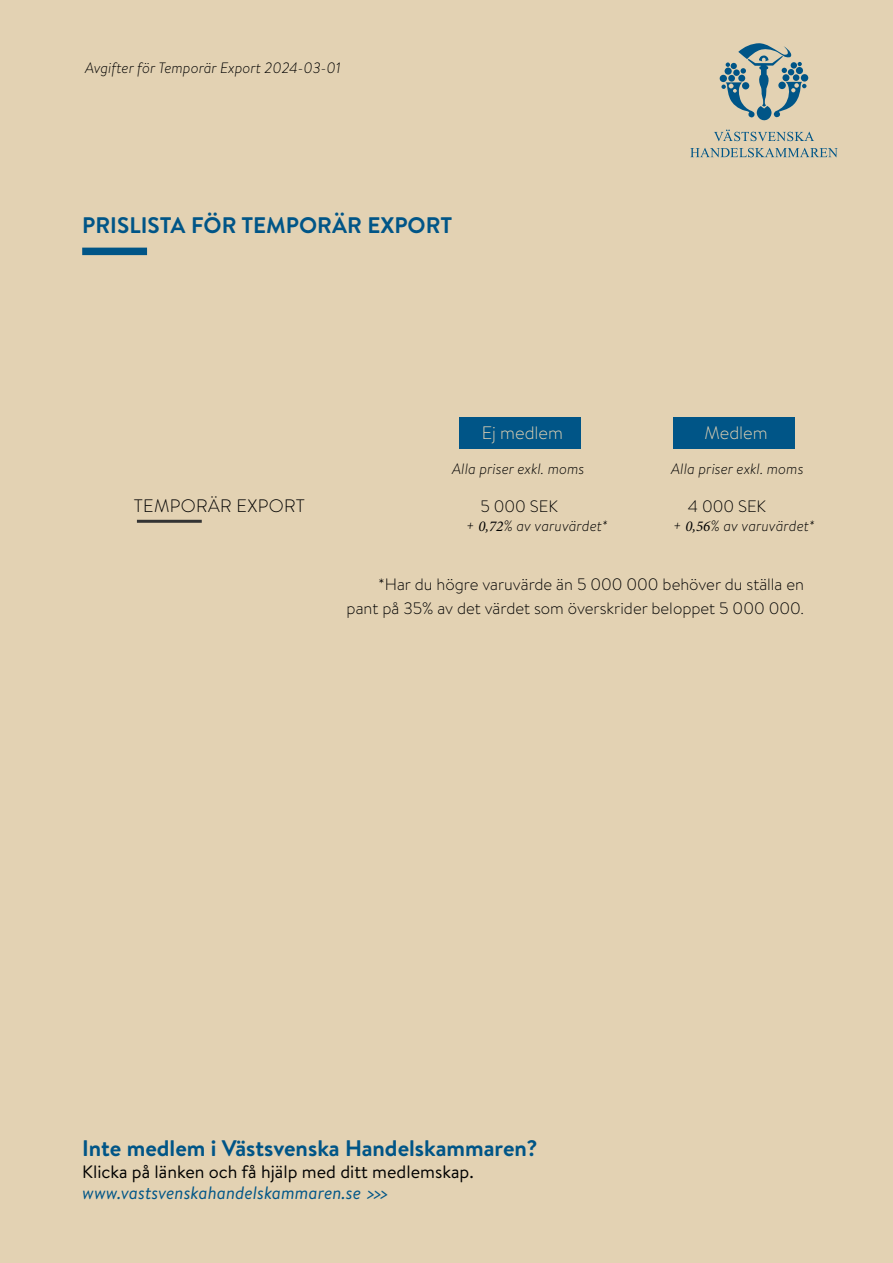
<style>
.page{position:relative;width:893px;height:1263px;background:#e3d2b3}
.page>*{position:absolute;margin:0;border:0;box-sizing:border-box;transform-origin:0 0}
.t1{font:700 22.5px "Brandon Text";color:#005587}
.t2{font:18px "Brandon Text";color:#000}
.t3{font:italic 18px "Brandon Text";color:#005587}
.t4{font:300 18px "Brandon Text";letter-spacing:.02em;color:#000}
.t5{font:300 18px "Brandon Text";color:#e3d2b3}
.t6{font:300 16.5px/24px "Brandon Text";color:#000;text-align:right}
.t7{font:italic 300 15px "Brandon Text";color:#000}
.s1{font-family:"Minion Pro";font-weight:400}
</style>
<div class="page">
<div style="left:82px;top:248px;width:65px;height:7px;background:#005587"></div>
<hr style="left:137px;top:520px;width:65px;height:3px;background:#333">
<div style="left:460px;top:417px;width:121px;height:31px;background:#005587"></div>
<div style="left:673px;top:417px;width:121px;height:31px;background:#005587"></div>
<div style="left:720px;top:75px;width:7px;height:7px;background:#005587;border-radius:50%"></div>
<svg style="left:721px;top:43px;width:85px;height:78px"></svg>
<svg style="left:690px;top:148px;width:148px;height:9px"></svg>
<svg style="left:714px;top:130px;width:100px;height:11px"></svg>
<p class="t7" style="left:85px;top:57px;width:257px">Avgifter för Temporär Export 2024-03-01</p>
<h1 class="t1" style="left:82px;top:210px;width:372px">PRISLISTA FÖR TEMPORÄR EXPORT</h1>
<p class="t5" style="left:482px;top:420px;width:83px">Ej medlem</p>
<p class="t5" style="left:704px;top:420px;width:65px">Medlem</p>
<p class="t7" style="left:452px;top:459px;width:134px">Alla priser exkl. moms</p>
<p class="t7" style="left:671px;top:459px;width:134px">Alla priser exkl. moms</p>
<p class="t6" style="left:688px;top:493px;width:80px">4 000 SEK</p>
<p class="t7" style="left:673px;top:516px;width:143px">+ <span class="s1">0,56</span>% av varuvärdet*</p>
<p class="t4" style="left:134px;top:493px;width:173px">TEMPORÄR EXPORT</p>
<p class="t6" style="left:480px;top:493px;width:79px">5 000 SEK</p>
<p class="t7" style="left:466px;top:516px;width:143px">+ <span class="s1">0,72</span>% av varuvärdet*</p>
<p class="t6" style="left:347px;top:572px;width:459px">*Har du högre varuvärde än 5 000 000 behöver du ställa en pant på 35% av det värdet som överskrider beloppet 5 000 000.</p>
<h1 class="t1" style="left:82px;top:1132px;width:457px">Inte medlem i Västsvenska Handelskammaren?</h1>
<p class="t2" style="left:82px;top:1159px;width:393px">Klicka på länken och få hjälp med ditt medlemskap.</p>
<p class="t3" style="left:82px;top:1181px;width:309px">www.vastsvenskahandelskammaren.se &gt;&gt;&gt;</p>
</div>
